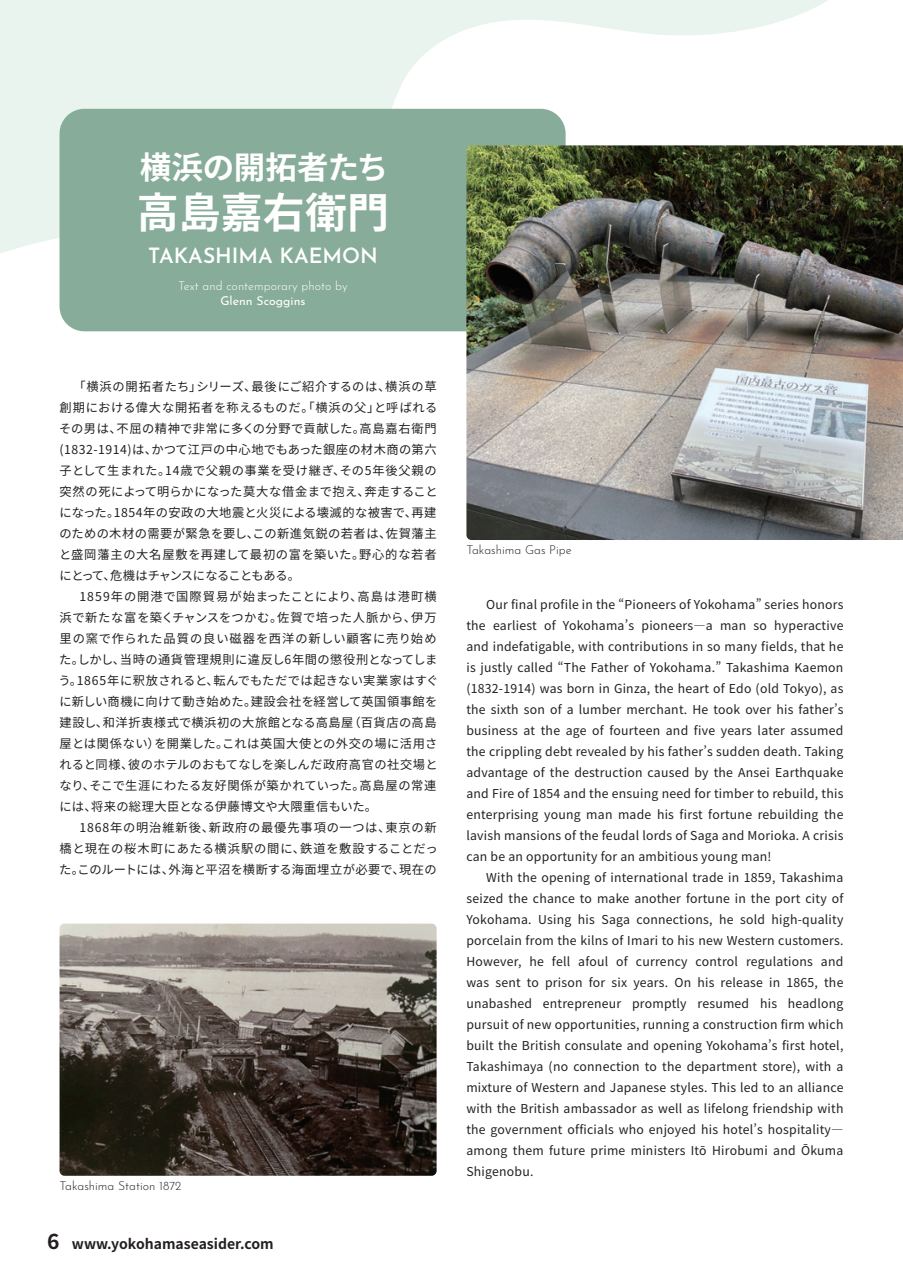
<style>
.page{position:relative;width:903px;height:1275px;background:#fff}
.page>*{position:absolute;margin:0;border:0;box-sizing:border-box;transform-origin:0 0}
.t1{font:700 42px "Source Han Sans";color:#fff}
.t2{font:700 31.5px "Source Han Sans";color:#fff}
.t3{font:600 21px "Josefin Sans";color:#fff}
.t4{font:700 14px "Source Han Sans";color:#231f20}
.t5{font:12.25px/21px "Source Han Sans";letter-spacing:.025em;color:#231f20;text-align:justify}
.t6{font:300 12.25px "Josefin Sans";color:#231f20}
.t7{font:300 12.25px "Josefin Sans";color:#fff}
.t8{font:12.25px "Josefin Sans";color:#fff}
</style>
<div class="page">
<svg style="left:0;top:0;width:828px;height:254px;fill:#e8f4ed"></svg>
<div style="left:60px;top:109px;width:506px;height:222px;background:#87ac9a;border-radius:25px"></div>
<img style="left:60px;top:924px;width:377px;height:252px">
<img style="left:466px;top:145px;width:437px;height:395px">
<h2 class="t2" style="left:140px;top:150px;width:250px">横浜の開拓者たち</h2>
<h1 class="t1" style="left:137px;top:189px;width:253px">高島嘉右衛門</h1>
<h3 class="t3" style="left:148px;top:237px;width:231px">TAKASHIMA KAEMON</h3>
<p class="t7" style="left:178px;top:277px;width:171px">Text and contemporary photo by</p>
<p class="t8" style="left:220px;top:291px;width:87px">Glenn Scoggins</p>
<p class="t5" style="left:59px;top:376px;width:380px;text-indent:14px">「横浜の開拓者たち」シリーズ、最後にご紹介するのは、横浜の草創期における偉大な開拓者を称えるものだ。「横浜の父」と呼ばれるその男は、不屈の精神で非常に多くの分野で貢献した。高島嘉右衛門(1832-1914)は、かつて江戸の中心地でもあった銀座の材木商の第六子として生まれた。14歳で父親の事業を受け継ぎ、その5年後父親の突然の死によって明らかになった莫大な借金まで抱え、奔走することになった。1854年の安政の大地震と火災による壊滅的な被害で、再建のための木材の需要が緊急を要し、この新進気鋭の若者は、佐賀藩主と盛岡藩主の大名屋敷を再建して最初の富を築いた。野心的な若者にとって、危機はチャンスになることもある。</p>
<p class="t5" style="left:59px;top:586px;width:381px;text-align:left;text-indent:21px">1859年の開港で国際貿易が始まったことにより、高島は港町横浜で新たな富を築くチャンスをつかむ。佐賀で培った人脈から、伊万里の窯で作られた品質の良い磁器を西洋の新しい顧客に売り始めた。しかし、当時の通貨管理規則に違反し6年間の懲役刑となってしまう。1865年に釈放されると、転んでもただでは起きない実業家はすぐに新しい商機に向けて動き始めた。建設会社を経営して英国領事館を建設し、和洋折衷様式で横浜初の大旅館となる高島屋（百貨店の高島屋とは関係ない）を開業した。これは英国大使との外交の場に活用されると同様、彼のホテルのおもてなしを楽しんだ政府高官の社交場となり、そこで生涯にわたる友好関係が築かれていった。高島屋の常連には、将来の総理大臣となる伊藤博文や大隈重信もいた。</p>
<p class="t5" style="left:59px;top:817px;width:380px;text-indent:20px">1868年の明治維新後、新政府の最優先事項の一つは、東京の新橋と現在の桜木町にあたる横浜駅の間に、鉄道を敷設することだった。このルートには、外海と平沼を横断する海面埋立が必要で、現在の</p>
<p class="t6" style="left:60px;top:1176px;width:123px">Takashima Station 1872</p>
<p class="t4" style="left:72px;top:1236px;width:203px">www.yokohamaseasider.com</p>
<p class="t6" style="left:466px;top:541px;width:107px">Takashima Gas Pipe</p>
<p class="t5" style="left:466px;top:594px;width:379px;text-indent:20px">Our final profile in the “Pioneers of Yokohama” series honors the earliest of Yokohama’s pioneers―a man so hyperactive and indefatigable, with contributions in so many fields, that he is justly called “The Father of Yokohama.” Takashima Kaemon (1832-1914) was born in Ginza, the heart of Edo (old Tokyo), as the sixth son of a lumber merchant. He took over his father’s business at the age of fourteen and five years later assumed the crippling debt revealed by his father’s sudden death. Taking advantage of the destruction caused by the Ansei Earthquake and Fire of 1854 and the ensuing need for timber to rebuild, this enterprising young man made his first fortune rebuilding the lavish mansions of the feudal lords of Saga and Morioka. A crisis can be an opportunity for an ambitious young man!</p>
<p class="t5" style="left:466px;top:867px;width:379px;text-indent:20px">With the opening of international trade in 1859, Takashima seized the chance to make another fortune in the port city of Yokohama. Using his Saga connections, he sold high-quality porcelain from the kilns of Imari to his new Western customers.<br>However, he fell afoul of currency control regulations and was sent to prison for six years. On his release in 1865, the unabashed entrepreneur promptly resumed his headlong pursuit of new opportunities, running a construction firm which built the British consulate and opening Yokohama’s first hotel, Takashimaya (no connection to the department store), with a mixture of Western and Japanese styles. This led to an alliance with the British ambassador as well as lifelong friendship with the government officials who enjoyed his hotel’s hospitality― among them future prime ministers Itō Hirobumi and Ōkuma Shigenobu.</p>
</div>
